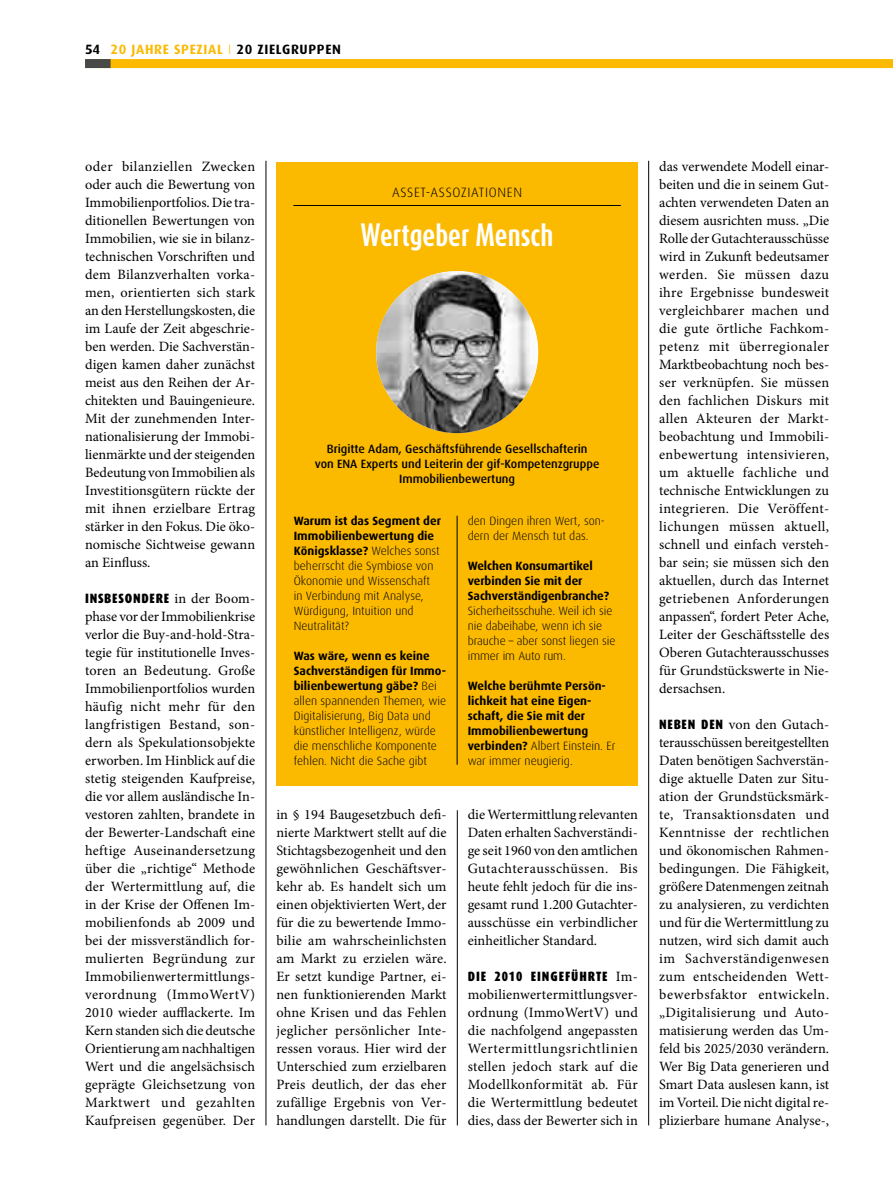
<style>
.page{position:relative;width:893px;height:1191px;background:#fff}
.page>*{position:absolute;margin:0;border:0;box-sizing:border-box;transform-origin:0 0}
.t1{font:700 27px "Dax Compact";color:#fff}
.t2{font:14.25px/18px "Minion Pro";color:#000;text-align:justify}
.t3{font:900 13.5px "Dax Condensed";letter-spacing:.07em;color:#000}
.t4{font:700 13.5px "Dax";letter-spacing:.05em;color:#000}
.t5{font:300 13.5px "Dax";letter-spacing:.05em;color:#000}
.t6{font:300 12px/15px "Dax";color:#000}
.t7{font:700 12px/15px "Dax";letter-spacing:-.005em;color:#000}
.t8{font:500 12px/15px "Dax";color:#000;text-align:center}
.s1{color:#fbb900}
.s2{font-weight:300;color:#fbb900}
.s3{font-family:"Minion Pro";font-weight:400;font-size:14.25px}
.s4{font-weight:700}
.s5{font-weight:300}
.s6{font-family:"Dax Condensed";font-weight:900;font-size:13.5px}
</style>
<div class="page">
<div style="left:85px;top:59px;width:808px;height:9px;background:#fbb900"></div>
<div style="left:85px;top:59px;width:26px;height:9px;background:#484847"></div>
<div style="left:276px;top:162px;width:362px;height:624px;background:#fbb900"></div>
<img style="left:376px;top:271px;width:162px;height:162px;border-radius:81px">
<hr style="left:457px;top:516px;width:1px;height:249px;background:#000">
<hr style="left:293px;top:205px;width:328px;height:1px;background:#000">
<hr style="left:266px;top:161px;width:1px;height:964px;background:#000">
<hr style="left:457px;top:810px;width:1px;height:315px;background:#000">
<hr style="left:648px;top:161px;width:1px;height:964px;background:#000">
<p class="t4" style="left:85px;top:41px;width:257px">54 <span class="s1">20 JAHRE SPEZIAL</span> <span class="s2">I</span> 20 ZIELGRUPPEN</p>
<p class="t2" style="left:85px;top:158px;width:172px">oder bilanziellen Zwecken oder auch die Bewertung von Immobilienportfolios. Die tra&shy;ditionellen Bewertungen von Immobilien, wie sie in bilanz&shy;technischen Vorschriften und dem Bilanzverhalten vorka&shy;men, orientierten sich stark an den Herstellungskosten, die im Laufe der Zeit abgeschrie&shy;ben werden. Die Sachverstän&shy;digen kamen daher zunächst meist aus den Reihen der Ar&shy;chitekten und Bauingenieure.<br>Mit der zunehmenden Inter&shy;nationalisierung der Immobi&shy;lienmärkte und der steigenden Bedeutung von Immobilien als Investitionsgütern rückte der mit ihnen erzielbare Ertrag stärker in den Fokus. Die öko&shy;nomische Sichtweise gewann an Einfluss.</p>
<p class="t3" style="left:85px;top:591px;width:170px">INSBESONDERE <span class="s3">in der Boom-</span></p>
<p class="t2" style="left:85px;top:608px;width:172px">phase vor der Immobilienkrise verlor die Buy-and-hold-Stra&shy;tegie für institutionelle Inves&shy;toren an Bedeutung. Große Immobilienportfolios wurden häufig nicht mehr für den langfristigen Bestand, son&shy;dern als Spekulationsobjekte erworben. Im Hinblick auf die stetig steigenden Kaufpreise, die vor allem ausländische In&shy;vestoren zahlten, brandete in der Bewerter-Landschaft eine heftige Auseinandersetzung über die „richtige“ Methode der Wertermittlung auf, die in der Krise der Offenen Im&shy;mobilienfonds ab 2009 und bei der missverständlich for&shy;mulierten Begründung zur Immobilienwertermittlungs&shy;verordnung (ImmoWertV)<br>2010 wieder aufflackerte. Im Kern standen sich die deutsche Orientierung am nachhaltigen Wert und die angelsächsisch geprägte Gleichsetzung von Marktwert und gezahlten Kaufpreisen gegenüber. Der</p>
<p class="t5" style="left:392px;top:185px;width:132px">ASSET-ASSOZIATIONEN</p>
<h1 class="t1" style="left:361px;top:217px;width:194px">Wertgeber Mensch</h1>
<p class="t8" style="left:315px;top:441px;width:286px">Brigitte Adam, Geschäftsführende Gesellschafterin<br>von ENA Experts und Leiterin der gif-Kompetenzgruppe<br>Immobilienbewertung</p>
<p class="t6" style="left:294px;top:513px;width:149px"><span class="s4">Warum ist das Segment der<br>Immobilienbewertung die<br>Königsklasse?</span> Welches sonst beherrscht die Symbiose von<br>Ökonomie und Wissenschaft in Verbindung mit Analyse,<br>Würdigung, Intuition und<br>Neutralität?</p>
<p class="t6" style="left:294px;top:648px;width:154px"><span class="s4">Was wäre, wenn es keine<br>Sachverständigen für Immo&shy;bilienbewertung gäbe?</span> Bei allen spannenden Themen, wie<br>Digitalisierung, Big Data und künstlicher Intelligenz, würde die menschliche Komponente fehlen. Nicht die Sache gibt</p>
<p class="t2" style="left:276px;top:805px;width:172px">in § 194 Baugesetzbuch defi&shy;nierte Marktwert stellt auf die Stichtagsbezogenheit und den gewöhnlichen Geschäftsver&shy;kehr ab. Es handelt sich um einen objektivierten Wert, der für die zu bewertende Immo&shy;bilie am wahrscheinlichsten am Markt zu erzielen wäre.<br>Er setzt kundige Partner, ei&shy;nen funktionierenden Markt ohne Krisen und das Fehlen jeglicher persönlicher Inte&shy;ressen voraus. Hier wird der Unterschied zum erzielbaren Preis deutlich, der das eher zufällige Ergebnis von Ver&shy;handlungen darstellt. Die für</p>
<p class="t6" style="left:468px;top:513px;width:139px">den Dingen ihren Wert, son&shy;dern der Mensch tut das.</p>
<p class="t7" style="left:468px;top:558px;width:143px">Welchen Konsumartikel verbinden Sie mit der<br>Sachverständigenbranche?</p>
<p class="t6" style="left:468px;top:603px;width:149px">Sicherheitsschuhe. Weil ich sie nie dabeihabe, wenn ich sie brauche – aber sonst liegen sie immer im Auto rum.</p>
<p class="t7" style="left:468px;top:678px;width:149px">Welche berühmte Persön&shy;lichkeit hat eine Eigen&shy;schaft, die Sie mit der<br>Immobilienbewertung verbinden? <span class="s5">Albert Einstein. Er war immer neugierig.</span></p>
<p class="t2" style="left:468px;top:806px;width:172px">die Wertermittlung relevanten Daten erhalten Sachverständi&shy;ge seit 1960 von den amtlichen Gutachterausschüssen. Bis heute fehlt jedoch für die ins&shy;gesamt rund 1.200 Gutachter&shy;ausschüsse ein verbindlicher einheitlicher Standard.</p>
<p class="t3" style="left:468px;top:969px;width:172px">DIE 2010 EINGEFÜHRTE <span class="s3">Im-</span></p>
<p class="t2" style="left:468px;top:986px;width:172px">mobilienwertermittlungsver&shy;ordnung (ImmoWertV) und die nachfolgend angepassten Wertermittlungsrichtlinien stellen jedoch stark auf die Modellkonformität ab. Für die Wertermittlung bedeutet dies, dass der Bewerter sich in</p>
<p class="t2" style="left:659px;top:157px;width:172px">das verwendete Modell einar&shy;beiten und die in seinem Gut&shy;achten verwendeten Daten an diesem ausrichten muss. „Die Rolle der Gutachterausschüsse wird in Zukunft bedeutsamer werden. Sie müssen dazu ihre Ergebnisse bundesweit vergleichbarer machen und die gute örtliche Fachkom&shy;petenz mit überregionaler Marktbeobachtung noch bes&shy;ser verknüpfen. Sie müssen den fachlichen Diskurs mit allen Akteuren der Markt&shy;beobachtung und Immobili&shy;enbewertung intensivieren, um aktuelle fachliche und technische Entwicklungen zu integrieren. Die Veröffent&shy;lichungen müssen aktuell, schnell und einfach versteh&shy;bar sein; sie müssen sich den aktuellen, durch das Internet getriebenen Anforderungen anpassen“, fordert Peter Ache, Leiter der Geschäftsstelle des Oberen Gutachterausschusses für Grundstückswerte in Nie&shy;dersachsen.</p>
<p class="t2" style="left:659px;top:716px;width:172px"><span class="s6">NEBEN DEN</span> von den Gutach&shy;terausschüssen bereitgestellten Daten benötigen Sachverstän&shy;dige aktuelle Daten zur Situ&shy;ation der Grundstücksmärk&shy;te, Transaktionsdaten und Kenntnisse der rechtlichen und ökonomischen Rahmen&shy;bedingungen. Die Fähigkeit, größere Datenmengen zeitnah zu analysieren, zu verdichten und für die Wertermittlung zu nutzen, wird sich damit auch im Sachverständigenwesen zum entscheidenden Wett&shy;bewerbsfaktor entwickeln. „Digitalisierung und Auto&shy;matisierung werden das Um&shy;feld bis 2025/2030 verändern.<br>Wer Big Data generieren und Smart Data auslesen kann, ist im Vorteil. Die nicht digital re&shy;plizierbare humane Analyse-,</p>
</div>
